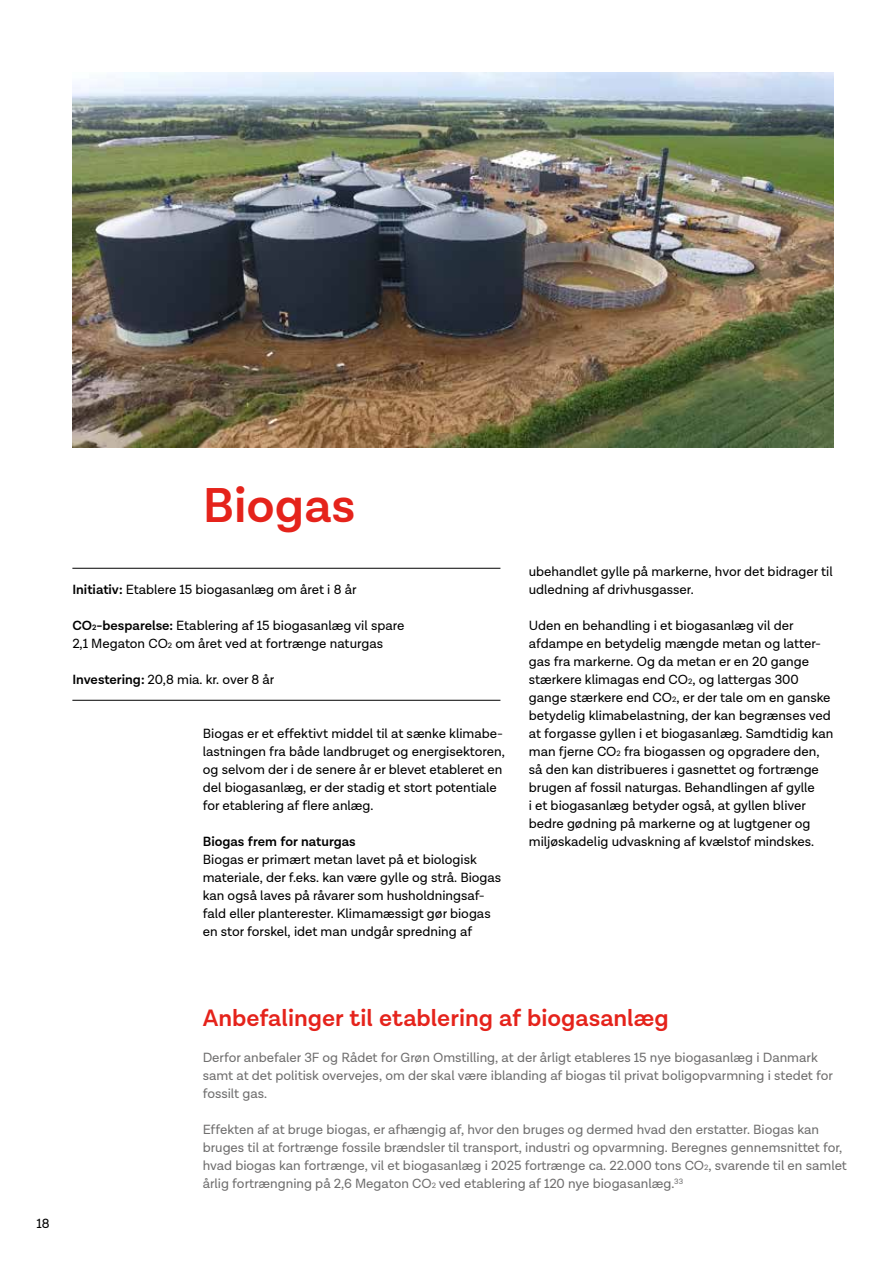
<style>
.page{position:relative;width:893px;height:1263px;background:#fff}
.page>*{position:absolute;margin:0;border:0;box-sizing:border-box;transform-origin:0 0}
.t1{font:600 49.5px "Lota Grotesque";color:#e5231b}
.t2{font:600 24px "Lota Grotesque Alt 1";color:#e5231b}
.t3{font:13.5px/18px "Lota Grotesque";color:#000}
.t4{font:13.5px/18px "Lota Grotesque";color:#706f6f}
.t5{font:600 13.5px "Lota Grotesque";color:#000}
.s1{font-weight:600}
.s2{font-weight:600;font-size:7.8px}
.s3{font-size:7.8px}
</style>
<div class="page">
<hr style="left:72px;top:568px;width:428px;height:1px;background:#000">
<hr style="left:72px;top:700px;width:428px;height:1px;background:#000">
<img style="left:72px;top:72px;width:762px;height:375px">
<h1 class="t1" style="left:203px;top:477px;width:154px">Biogas</h1>
<p class="t3" style="left:72px;top:581px;width:286px"><span class="s1">Initiativ:</span> Etablere 15 biogasanlæg om året i 8 år</p>
<p class="t3" style="left:72px;top:617px;width:334px"><span class="s1">CO</span><span class="s2">2</span><span class="s1">-besparelse:</span> Etablering af 15 biogasanlæg vil spare<br>2,1 Megaton CO<span class="s3">2</span> om året ved at fortrænge naturgas</p>
<p class="t3" style="left:72px;top:671px;width:203px"><span class="s1">Investering:</span> 20,8 mia. kr. over 8 år</p>
<p class="t3" style="left:203px;top:725px;width:304px">Biogas er et effektivt middel til at sænke klimabe&shy;lastningen fra både landbruget og energisektoren, og selvom der i de senere år er blevet etableret en del biogasanlæg, er der stadig et stort potentiale for etablering af flere anlæg.</p>
<p class="t5" style="left:203px;top:834px;width:154px">Biogas frem for naturgas</p>
<p class="t3" style="left:203px;top:851px;width:300px">Biogas er primært metan lavet på et biologisk materiale, der f.eks. kan være gylle og strå. Biogas kan også laves på råvarer som husholdningsaf&shy;fald eller planterester. Klimamæssigt gør biogas en stor forskel, idet man undgår spredning af</p>
<p class="t3" style="left:529px;top:563px;width:306px">ubehandlet gylle på markerne, hvor det bidrager til udledning af drivhusgasser.</p>
<p class="t3" style="left:529px;top:617px;width:306px">Uden en behandling i et biogasanlæg vil der afdampe en betydelig mængde metan og latter&shy;gas fra markerne. Og da metan er en 20 gange stærkere klimagas end CO<span class="s3">2</span>, og lattergas 300 gange stærkere end CO<span class="s3">2</span>, er der tale om en ganske betydelig klimabelastning, der kan begrænses ved at forgasse gyllen i et biogasanlæg. Samdtidig kan man fjerne CO<span class="s3">2</span> fra biogassen og opgradere den, så den kan distribueres i gasnettet og fortrænge brugen af fossil naturgas. Behandlingen af gylle<br>i et biogasanlæg betyder også, at gyllen bliver bedre gødning på markerne og at lugtgener og miljøskadelig udvaskning af kvælstof mindskes.</p>
<p class="t3" style="left:36px;top:1215px;width:15px">18</p>
<h2 class="t2" style="left:203px;top:1004px;width:467px">Anbefalinger til etablering af biogasanlæg</h2>
<p class="t4" style="left:203px;top:1049px;width:632px">Derfor anbefaler 3F og Rådet for Grøn Omstilling, at der årligt etableres 15 nye biogasanlæg i Danmark samt at det politisk overvejes, om der skal være iblanding af biogas til privat boligopvarmning i stedet for fossilt gas.</p>
<p class="t4" style="left:203px;top:1121px;width:646px">Effekten af at bruge biogas, er afhængig af, hvor den bruges og dermed hvad den erstatter. Biogas kan bruges til at fortrænge fossile brændsler til transport, industri og opvarmning. Beregnes gennemsnittet for, hvad biogas kan fortrænge, vil et biogasanlæg i 2025 fortrænge ca. 22.000 tons CO<span class="s3">2</span>, svarende til en samlet årlig fortrængning på 2,6 Megaton CO<span class="s3">2</span> ved etablering af 120 nye biogasanlæg.<sup>33</sup></p>
</div>
